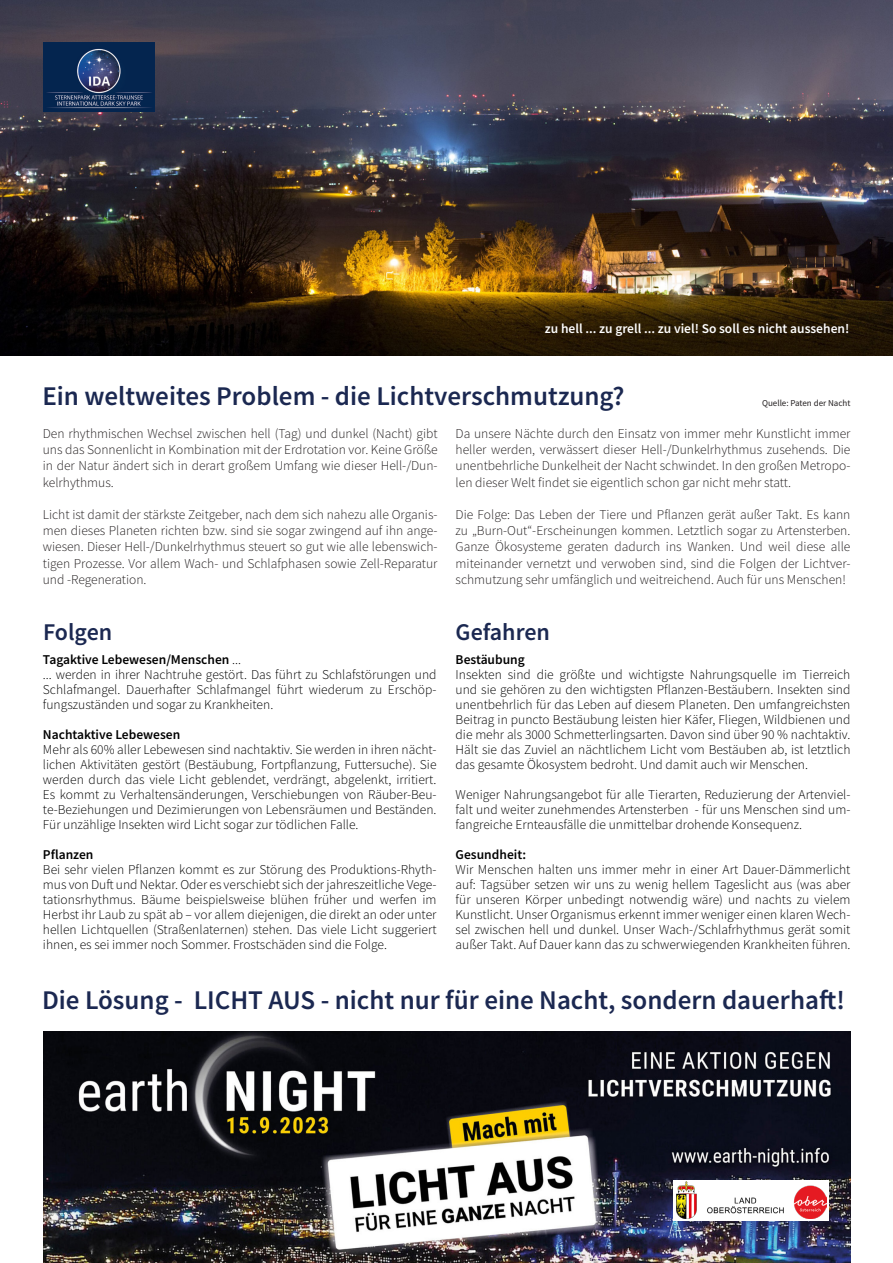
<style>
.page{position:relative;width:893px;height:1263px;background:#fff}
.page>*{position:absolute;margin:0;border:0;box-sizing:border-box;transform-origin:0 0}
.t1{font:600 27px "Source Sans Pro";color:#1b2851}
.t2{font:600 24px "Source Sans Pro";color:#1b2851}
.t3{font:300 13.5px/15px "Source Sans Pro";color:#000001;text-align:justify}
.t4{font:300 13.5px/16.2px "Source Sans Pro";color:#231f20;text-align:justify}
.t5{font:600 13.5px "Source Sans Pro";color:#000001}
.t6{font:600 13.5px "Source Sans Pro";color:#fff}
.t7{font:9px "Source Sans Pro";color:#231f20}
.s1{font-weight:300}
</style>
<div class="page">
<img style="left:0;top:0;width:893px;height:355px">
<img style="left:43px;top:43px;width:112px;height:68px">
<img style="left:43px;top:1031px;width:807px;height:232px">
<svg style="left:674px;top:1180px;width:155px;height:40px"></svg>
<img style="left:677px;top:1181px;width:150px;height:38px">
<p class="t6" style="left:545px;top:320px;width:306px">zu hell ... zu grell ... zu viel! So soll es nicht aussehen!</p>
<p class="t1" style="left:42px;top:378px;width:584px">Ein weltweites Problem - die Lichtverschmutzung?</p>
<p class="t7" style="left:762px;top:397px;width:90px">Quelle: Paten der Nacht</p>
<p class="t4" style="left:43px;top:425px;width:396px">Den rhythmischen Wechsel zwischen hell (Tag) und dunkel (Nacht) gibt uns das Sonnenlicht in Kombination mit der Erdrotation vor. Keine Größe in der Natur ändert sich in derart großem Umfang wie dieser Hell-/Dun&shy;kelrhythmus.</p>
<p class="t4" style="left:43px;top:506px;width:396px">Licht ist damit der stärkste Zeitgeber, nach dem sich nahezu alle Organis&shy;men dieses Planeten richten bzw. sind sie sogar zwingend auf ihn ange&shy;wiesen. Dieser Hell-/Dunkelrhythmus steuert so gut wie alle lebenswich&shy;tigen Prozesse. Vor allem Wach- und Schlafphasen sowie Zell-Reparatur und -Regeneration.</p>
<p class="t4" style="left:456px;top:425px;width:396px">Da unsere Nächte durch den Einsatz von immer mehr Kunstlicht immer heller werden, verwässert dieser Hell-/Dunkelrhythmus zusehends. Die unentbehrliche Dunkelheit der Nacht schwindet. In den großen Metropo&shy;len dieser Welt findet sie eigentlich schon gar nicht mehr statt.</p>
<p class="t4" style="left:456px;top:506px;width:396px">Die Folge: Das Leben der Tiere und Pflanzen gerät außer Takt. Es kann zu „Burn-Out“-Erscheinungen kommen. Letztlich sogar zu Artensterben.<br>Ganze Ökosysteme geraten dadurch ins Wanken. Und weil diese alle miteinander vernetzt und verwoben sind, sind die Folgen der Lichtver&shy;schmutzung sehr umfänglich und weitreichend. Auch für uns Menschen!</p>
<p class="t2" style="left:43px;top:616px;width:71px">Folgen</p>
<p class="t2" style="left:456px;top:616px;width:96px">Gefahren</p>
<p class="t5" style="left:43px;top:651px;width:200px">Tagaktive Lebewesen/Menschen <span class="s1">...</span></p>
<p class="t3" style="left:43px;top:667px;width:395px">... werden in ihrer Nachtruhe gestört. Das führt zu Schlafstörungen und Schlafmangel. Dauerhafter Schlafmangel führt wiederum zu Erschöp&shy;fungszuständen und sogar zu Krankheiten.</p>
<p class="t5" style="left:43px;top:726px;width:139px">Nachtaktive Lebewesen</p>
<p class="t3" style="left:43px;top:742px;width:395px">Mehr als 60% aller Lebewesen sind nachtaktiv. Sie werden in ihren nächt&shy;lichen Aktivitäten gestört (Bestäubung, Fortpflanzung, Futtersuche). Sie werden durch das viele Licht geblendet, verdrängt, abgelenkt, irritiert.<br>Es kommt zu Verhaltensänderungen, Verschiebungen von Räuber-Beu&shy;te-Beziehungen und Dezimierungen von Lebensräumen und Beständen.<br>Für unzählige Insekten wird Licht sogar zur tödlichen Falle.</p>
<p class="t5" style="left:43px;top:846px;width:52px">Pflanzen</p>
<p class="t3" style="left:43px;top:862px;width:395px">Bei sehr vielen Pflanzen kommt es zur Störung des Produktions-Rhyth&shy;mus von Duft und Nektar. Oder es verschiebt sich der jahreszeitliche Vege&shy;tationsrhythmus. Bäume beispielsweise blühen früher und werfen im Herbst ihr Laub zu spät ab – vor allem diejenigen, die direkt an oder unter hellen Lichtquellen (Straßenlaternen) stehen. Das viele Licht suggeriert ihnen, es sei immer noch Sommer. Frostschäden sind die Folge.</p>
<p class="t5" style="left:456px;top:651px;width:71px">Bestäubung</p>
<p class="t3" style="left:456px;top:667px;width:396px">Insekten sind die größte und wichtigste Nahrungsquelle im Tierreich und sie gehören zu den wichtigsten Pflanzen-Bestäubern. Insekten sind unentbehrlich für das Leben auf diesem Planeten. Den umfangreichsten Beitrag in puncto Bestäubung leisten hier Käfer, Fliegen, Wildbienen und die mehr als 3000 Schmetterlingsarten. Davon sind über 90 % nachtaktiv.<br>Hält sie das Zuviel an nächtlichem Licht vom Bestäuben ab, ist letztlich das gesamte Ökosystem bedroht. Und damit auch wir Menschen.</p>
<p class="t3" style="left:456px;top:787px;width:396px">Weniger Nahrungsangebot für alle Tierarten, Reduzierung der Artenviel&shy;falt und weiter zunehmendes Artensterben - für uns Menschen sind um&shy;fangreiche Ernteausfälle die unmittelbar drohende Konsequenz.</p>
<p class="t5" style="left:456px;top:846px;width:72px">Gesundheit:</p>
<p class="t3" style="left:456px;top:862px;width:396px">Wir Menschen halten uns immer mehr in einer Art Dauer-Dämmerlicht auf: Tagsüber setzen wir uns zu wenig hellem Tageslicht aus (was aber für unseren Körper unbedingt notwendig wäre) und nachts zu vielem Kunstlicht. Unser Organismus erkennt immer weniger einen klaren Wech&shy;sel zwischen hell und dunkel. Unser Wach-/Schlafrhythmus gerät somit außer Takt. Auf Dauer kann das zu schwerwiegenden Krankheiten führen.</p>
<p class="t1" style="left:42px;top:982px;width:804px">Die Lösung - LICHT AUS - nicht nur für eine Nacht, sondern dauerhaft!</p>
</div>
